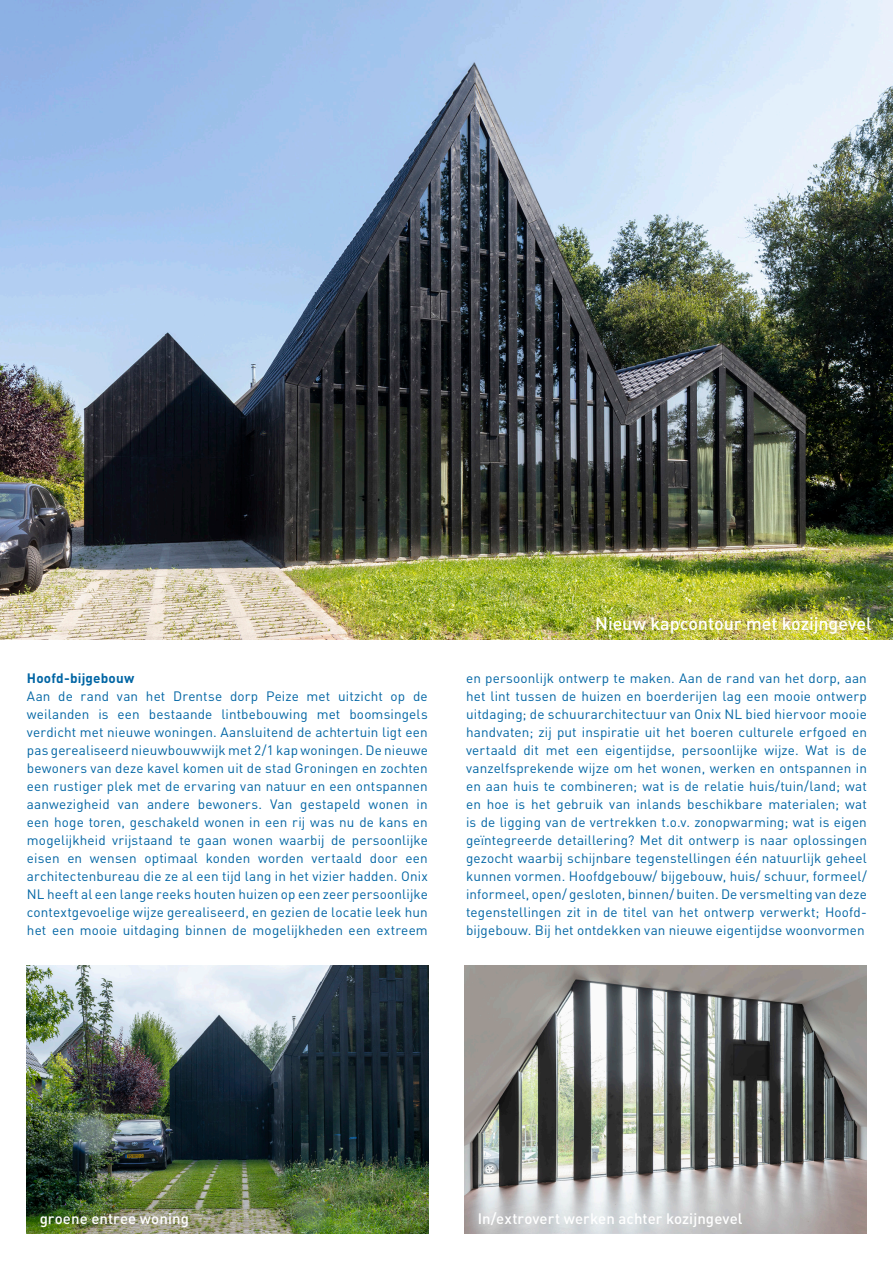
<style>
.page{position:relative;width:893px;height:1263px;background:#fff}
.page>*{position:absolute;margin:0;border:0;box-sizing:border-box;transform-origin:0 0}
.t1{font:500 18px "DINOT";letter-spacing:-.005em;color:#fff}
.t2{font:500 15px "DINOT";letter-spacing:.005em;color:#fff}
.t3{font:13.5px/18px "DINOT";letter-spacing:.01em;color:#0065a4;text-align:justify}
.t4{font:700 13.5px "DINOT";letter-spacing:.015em;color:#0065a4}
</style>
<div class="page">
<img style="left:0;top:0;width:893px;height:640px">
<img style="left:27px;top:965px;width:402px;height:268px">
<img style="left:465px;top:965px;width:402px;height:268px">
<p class="t4" style="left:27px;top:667px;width:109px">Hoofd-bijgebouw</p>
<p class="t3" style="left:27px;top:685px;width:402px">Aan de rand van het Drentse dorp Peize met uitzicht op de weilanden is een bestaande lintbebouwing met boomsingels verdicht met nieuwe woningen. Aansluitend de achtertuin ligt een pas gerealiseerd nieuwbouwwijk met 2/1 kap woningen. De nieuwe bewoners van deze kavel komen uit de stad Groningen en zochten een rustiger plek met de ervaring van natuur en een ontspannen aanwezigheid van andere bewoners. Van gestapeld wonen in een hoge toren, geschakeld wonen in een rij was nu de kans en mogelijkheid vrijstaand te gaan wonen waarbij de persoonlijke eisen en wensen optimaal konden worden vertaald door een architectenbureau die ze al een tijd lang in het vizier hadden. Onix NL heeft al een lange reeks houten huizen op een zeer persoonlijke contextgevoelige wijze gerealiseerd, en gezien de locatie leek hun het een mooie uitdaging binnen de mogelijkheden een extreem</p>
<p class="t1" style="left:595px;top:610px;width:278px">Nieuw kapcontour met kozijngevel</p>
<p class="t3" style="left:466px;top:667px;width:402px">en persoonlijk ontwerp te maken. Aan de rand van het dorp, aan het lint tussen de huizen en boerderijen lag een mooie ontwerp uitdaging; de schuurarchitectuur van Onix NL bied hiervoor mooie handvaten; zij put inspiratie uit het boeren culturele erfgoed en vertaald dit met een eigentijdse, persoonlijke wijze. Wat is de vanzelfsprekende wijze om het wonen, werken en ontspannen in en aan huis te combineren; wat is de relatie huis/tuin/land; wat en hoe is het gebruik van inlands beschikbare materialen; wat is de ligging van de vertrekken t.o.v. zonopwarming; wat is eigen geïntegreerde detaillering? Met dit ontwerp is naar oplossingen gezocht waarbij schijnbare tegenstellingen één natuurlijk geheel kunnen vormen. Hoofdgebouw/ bijgebouw, huis/ schuur, formeel/ informeel, open/ gesloten, binnen/ buiten. De versmelting van deze tegenstellingen zit in de titel van het ontwerp verwerkt; Hoofd&shy;bijgebouw. Bij het ontdekken van nieuwe eigentijdse woonvormen</p>
<p class="t2" style="left:40px;top:1207px;width:151px">groene entree woning</p>
<p class="t2" style="left:478px;top:1207px;width:266px">In/extrovert werken achter kozijngevel</p>
</div>
